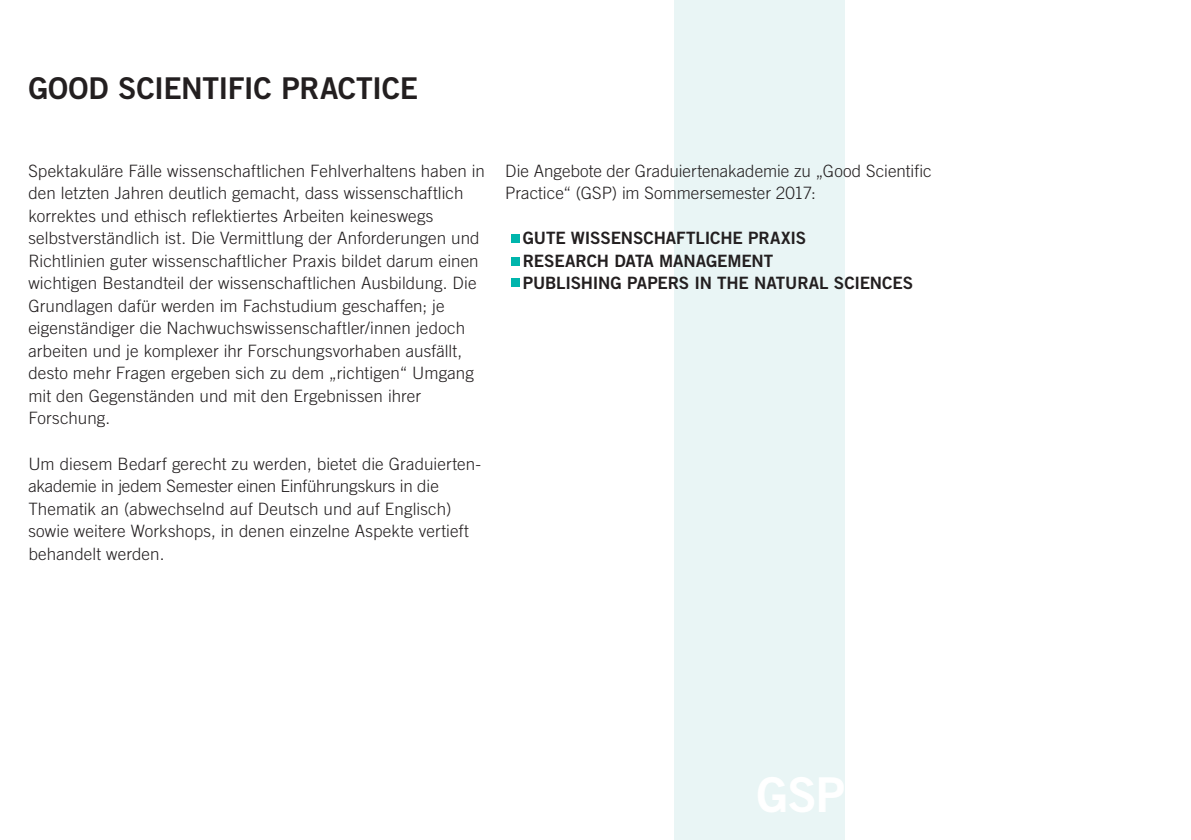
<style>
.page{position:relative;width:1191px;height:840px;background:#fff}
.page>*{position:absolute;margin:0;border:0;box-sizing:border-box;transform-origin:0 0}
.t1{font:48px "Trade Gothic LT Std Bd 2";color:#fff}
.Headline{font:30px "Trade Gothic LT Std Bd 2";letter-spacing:-.01em;color:#231f20}
.Fließtext_light8_5pt{font:300 17px/22.4px "Trade Gothic LT Std";letter-spacing:.005em;color:#231f20}
.Fließtext_light8_5pt-2{font:17px "Trade Gothic LT Std Bd 2";letter-spacing:-.01em;color:#231f20}
</style>
<div class="page">
<div style="left:675px;top:0;width:170px;height:839px;background:#e9f5f5"></div>
<div style="left:511px;top:278px;width:8px;height:8px;background:#00b5ac"></div>
<div style="left:511px;top:257px;width:8px;height:8px;background:#00b5ac"></div>
<div style="left:511px;top:234px;width:8px;height:9px;background:#00b5ac"></div>
<p class="Headline" style="left:28px;top:70px;width:391px">GOOD SCIENTIFIC PRACTICE</p>
<p class="Fließtext_light8_5pt" style="left:28px;top:159px;width:458px">Spektakuläre Fälle wissenschaftlichen Fehlverhaltens haben in den letzten Jahren deutlich gemacht, dass wissenschaftlich korrektes und ethisch reflektiertes Arbeiten keineswegs selbstverständlich ist. Die Vermittlung der Anforderungen und Richtlinien guter wissenschaftlicher Praxis bildet darum einen wichtigen Bestandteil der wissenschaftlichen Ausbildung. Die Grundlagen dafür werden im Fachstudium geschaffen; je eigenständiger die Nachwuchswissenschaftler/innen jedoch arbeiten und je komplexer ihr Forschungsvorhaben ausfällt, desto mehr Fragen ergeben sich zu dem „richtigen“ Umgang mit den Gegenständen und mit den Ergebnissen ihrer Forschung.</p>
<p class="Fließtext_light8_5pt" style="left:28px;top:452px;width:454px">Um diesem Bedarf gerecht zu werden, bietet die Graduierten&shy;akademie in jedem Semester einen Einführungskurs in die Thematik an (abwechselnd auf Deutsch und auf Englisch) sowie weitere Workshops, in denen einzelne Aspekte vertieft behandelt werden.</p>
<p class="Fließtext_light8_5pt" style="left:505px;top:159px;width:428px">Die Angebote der Graduiertenakademie zu „Good Scientific<br>Practice“ (GSP) im Sommersemester 2017:</p>
<p class="Fließtext_light8_5pt-2" style="left:523px;top:227px;width:285px">GUTE WISSENSCHAFTLICHE PRAXIS</p>
<p class="Fließtext_light8_5pt-2" style="left:523px;top:250px;width:252px">RESEARCH DATA MANAGEMENT</p>
<p class="Fließtext_light8_5pt-2" style="left:523px;top:272px;width:392px">PUBLISHING PAPERS IN THE NATURAL SCIENCES</p>
<p class="t1" style="left:756px;top:764px;width:90px">GSP</p>
</div>
